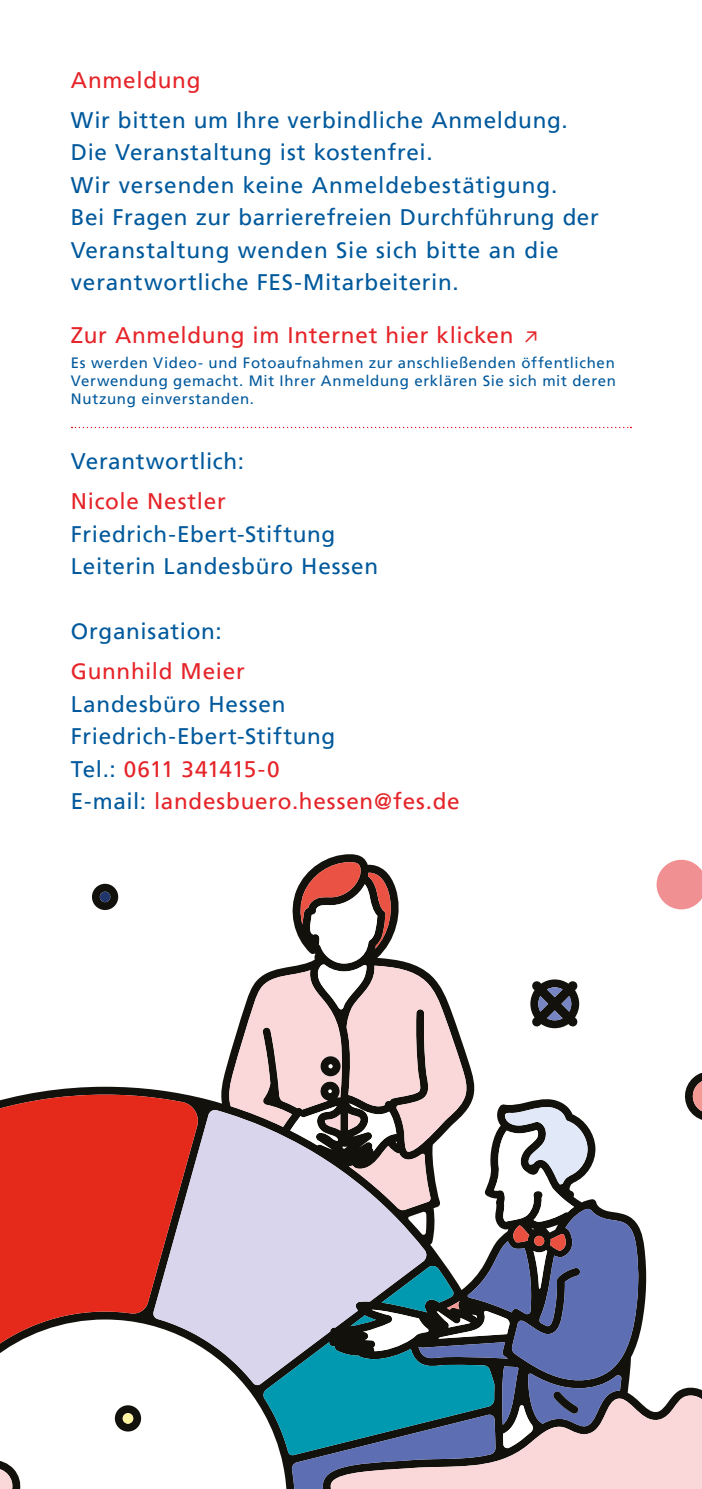
<style>
.page{position:relative;width:702px;height:1489px;background:#fff}
.page>*{position:absolute;margin:0;border:0;box-sizing:border-box;transform-origin:0 0}
.t1{font:22.5px/32.5px "Frutiger LT";letter-spacing:.03em;color:#00599c}
.t2{font:22.5px "Frutiger LT";letter-spacing:.03em;color:#e52429}
.t3{font:22.5px "Frutiger LT";letter-spacing:-.015em;color:#e52429}
.t4{font:15px/18px "Frutiger LT";letter-spacing:.045em;color:#00599c;text-align:justify}
.s1{font-family:"Wigrum";font-weight:300;font-size:25px}
.s2{color:#00599c}
</style>
<div class="page">
<svg style="left:200px;top:1109px;width:27px;height:258px;background:#cdc9dd"></svg>
<svg style="left:227px;top:859px;width:475px;height:629px"></svg>
<svg style="left:0;top:1094px;width:200px;height:259px;background:#d64a40"></svg>
<svg style="left:115px;top:1405px;width:26px;height:26px"></svg>
<div style="left:123px;top:1412px;width:10px;height:11px;background:#fff4a0;border-radius:50%"></div>
<svg style="left:92px;top:883px;width:26px;height:27px"></svg>
<div style="left:100px;top:891px;width:10px;height:11px;background:#21366b;border-radius:50%"></div>
<svg style="left:0;top:1461px;width:13px;height:27px"></svg>
<svg style="left:71px;top:427px;width:560px;height:1px"></svg>
<p class="t2" style="left:71px;top:67px;width:131px">Anmeldung</p>
<p class="t1" style="left:71px;top:104px;width:498px">Wir bitten um Ihre verbindliche Anmeldung.</p>
<p class="t1" style="left:71px;top:136px;width:363px">Die Veranstaltung ist kostenfrei.</p>
<p class="t1" style="left:71px;top:169px;width:488px">Wir versenden keine Anmeldebestätigung.</p>
<p class="t1" style="left:71px;top:201px;width:529px">Bei Fragen zur barrierefreien Durchführung der<br>Veranstaltung wenden Sie sich bitte an die verantwortliche FES-Mitarbeiterin.</p>
<p class="t2" style="left:71px;top:322px;width:471px">Zur Anmeldung im Internet hier klicken <span class="s1">↗</span></p>
<p class="t4" style="left:71px;top:354px;width:546px">Es werden Video- und Fotoaufnahmen zur anschließenden öffentlichen Verwendung gemacht. Mit Ihrer Anmeldung erklären Sie sich mit deren Nutzung einverstanden.</p>
<p class="t1" style="left:71px;top:445px;width:175px">Verantwortlich:</p>
<p class="t2" style="left:71px;top:488px;width:156px">Nicole Nestler</p>
<p class="t1" style="left:71px;top:517px;width:266px">Friedrich-Ebert-Stiftung</p>
<p class="t1" style="left:71px;top:550px;width:309px">Leiterin Landesbüro Hessen</p>
<p class="t1" style="left:71px;top:615px;width:152px">Organisation:</p>
<p class="t2" style="left:71px;top:658px;width:175px">Gunnhild Meier</p>
<p class="t1" style="left:71px;top:687px;width:216px">Landesbüro Hessen</p>
<p class="t1" style="left:71px;top:720px;width:266px">Friedrich-Ebert-Stiftung</p>
<p class="t3" style="left:71px;top:755px;width:210px"><span class="s2">Tel.:</span> 0611 341415-0</p>
<p class="t2" style="left:71px;top:788px;width:390px"><span class="s2">E-mail:</span> landesbuero.hessen@fes.de</p>
</div>
